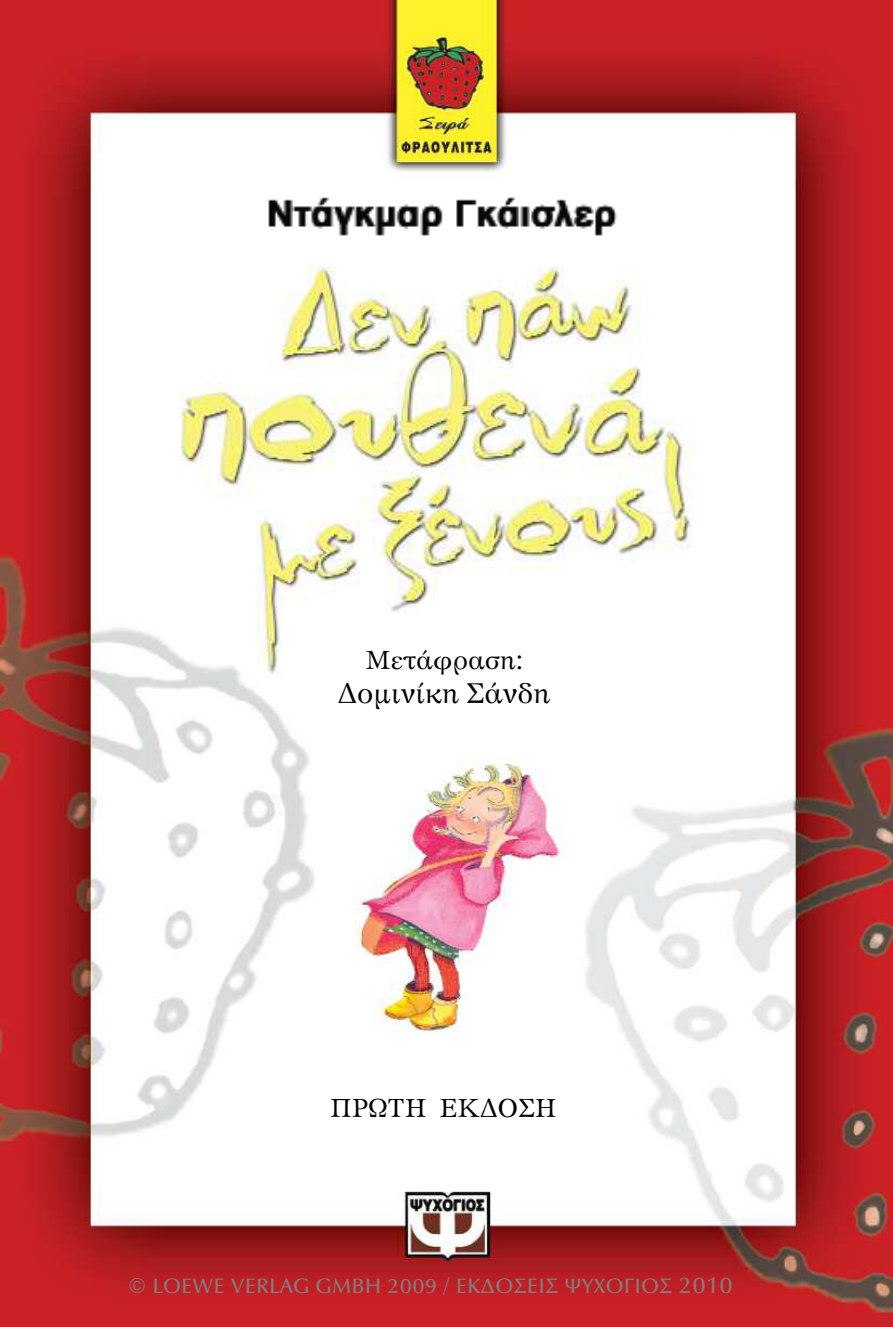
<style>
.page{position:relative;width:893px;height:1327px;background:#fff}
.page>*{position:absolute;margin:0;border:0;box-sizing:border-box;transform-origin:0 0}
.t1{font:27px "Apollonia";color:#000}
.t2{font:24.75px "Apollonia";color:#000}
.t3{font:21.38px "UB Optima";letter-spacing:.04em;color:#808080}
.s1{font-size:27px}
.s2{font-size:23.62px}
</style>
<div class="page">
<img style="left:0;top:0;width:893px;height:1327px">
<img style="left:340px;top:740px;width:229px;height:305px">
<img style="left:194px;top:189px;width:517px;height:64px">
<img style="left:131px;top:244px;width:570px;height:437px">
<p class="t2" style="left:365px;top:646px;width:158px">Μετάφραση<span class="s1">:</span></p>
<p class="t1" style="left:337px;top:677px;width:214px">∆οµινίκη Σάνδη</p>
<p class="t2" style="left:330px;top:1093px;width:228px">ΠΡΩΤΗ ΕΚ∆ΟΣΗ</p>
<p class="t3" style="left:128px;top:1274px;width:606px">© LOEWE VERLAG GMBH 2009 / ΕΚΔΟΣΕΙΣ ΨΥΧΟΓΙΟΣ <span class="s2">2010</span></p>
</div>
